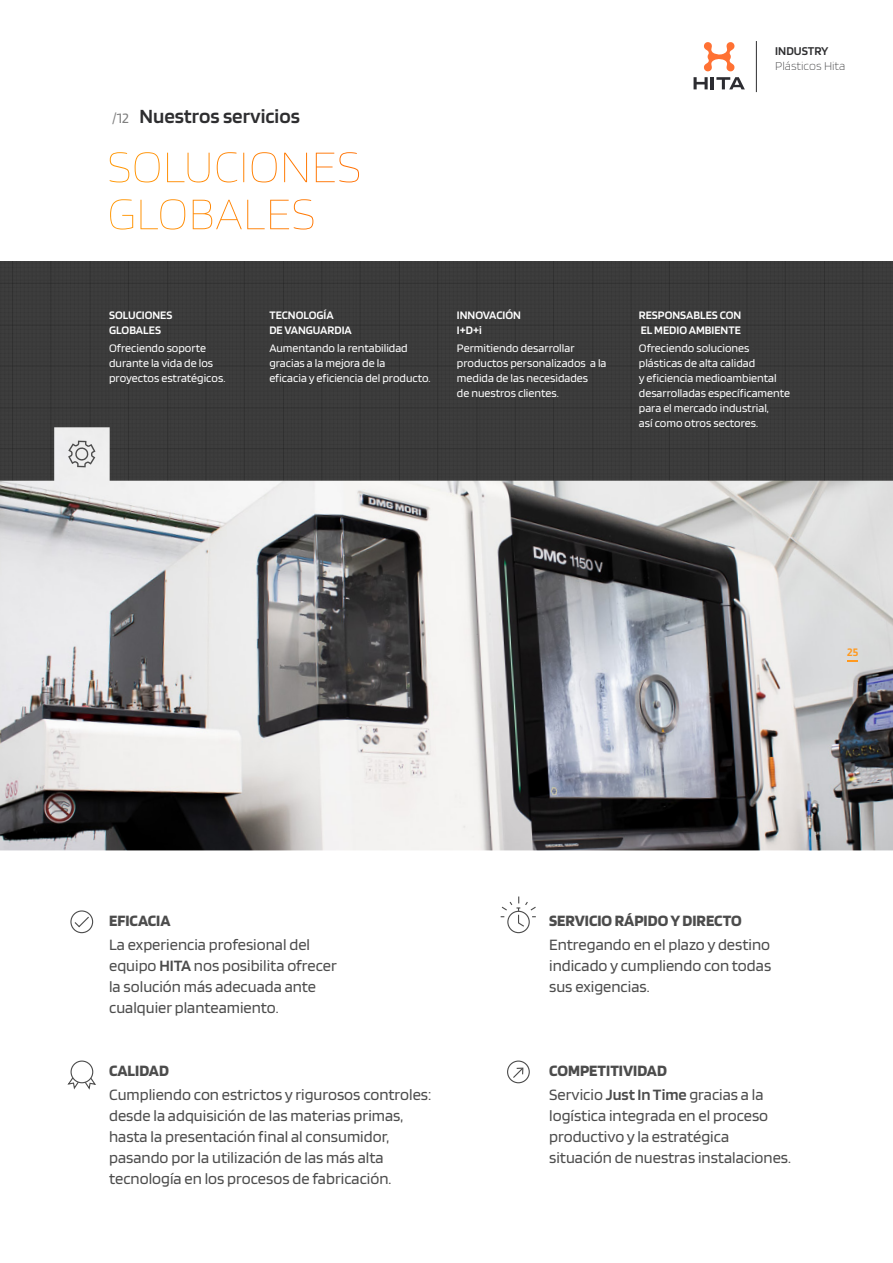
<style>
.page{position:relative;width:893px;height:1263px;background:#fff}
.page>*{position:absolute;margin:0;border:0;box-sizing:border-box;transform-origin:0 0}
.t1{font:600 21px "Blinker";color:#2e2e30}
.t2{font:16.5px/21px "Blinker";color:#4c4c4c}
.t3{font:700 16.5px "Blinker";color:#4c4c4c}
.t4{font:200 12.45px "Blinker";color:#2e2e30}
.t5{font:600 12.45px "Blinker";color:#2e2e30}
.t6{font:12px/15px "Blinker";color:#fff}
.t7{font:600 12px/15px "Blinker";color:#fff}
.t8{font:600 12px "Blinker";color:#ff991f}
.s1{font-weight:400;font-size:15px;color:#808080}
.s2{font-weight:600}
.s3{font-weight:700}
</style>
<div class="page">
<svg style="left:110px;top:152px;width:249px;height:30px"></svg>
<div style="left:0;top:261px;width:893px;height:166px;background:#3b3b3b"></div>
<img style="left:0;top:427px;width:893px;height:423px">
<svg style="left:68px;top:441px;width:27px;height:26px"></svg>
<svg style="left:67px;top:1076px;width:29px;height:14px"></svg>
<div style="left:71px;top:1060px;width:22px;height:23px;border:1px solid #4c4c4c;border-radius:50%"></div>
<svg style="left:73px;top:915px;width:17px;height:13px"></svg>
<div style="left:70px;top:910px;width:23px;height:23px;border:1px solid #4c4c4c;border-radius:50%"></div>
<hr style="left:756px;top:41px;width:1px;height:51px;background:#2e2e30">
<svg style="left:693px;top:42px;width:52px;height:47px"></svg>
<svg style="left:848px;top:660px;width:10px;height:2px"></svg>
<p class="t1" style="left:112px;top:106px;width:189px"><span class="s1">/12</span> Nuestros servicios</p>
<p class="t5" style="left:775px;top:45px;width:55px">INDUSTRY</p>
<p class="t4" style="left:775px;top:60px;width:72px">Plásticos Hita</p>
<p class="t7" style="left:109px;top:308px;width:65px">SOLUCIONES<br>GLOBALES</p>
<p class="t6" style="left:109px;top:341px;width:118px">Ofreciendo soporte durante la vida de los proyectos estratégicos.</p>
<p class="t7" style="left:269px;top:308px;width:84px">TECNOLOGÍA<br>DE VANGUARDIA</p>
<p class="t6" style="left:269px;top:341px;width:163px">Aumentando la rentabilidad gracias a la mejora de la<br>eficacia y eficiencia del producto.</p>
<p class="t7" style="left:457px;top:308px;width:65px">INNOVACIÓN<br>I+D+i</p>
<p class="t6" style="left:457px;top:341px;width:151px">Permitiendo desarrollar productos personalizados a la medida de las necesidades<br>de nuestros clientes.</p>
<p class="t7" style="left:639px;top:308px;width:104px">RESPONSABLES CON<br>EL MEDIO AMBIENTE</p>
<p class="t6" style="left:639px;top:341px;width:153px">Ofreciendo soluciones plásticas de alta calidad<br>y eficiencia medioambiental desarrolladas específicamente para el mercado industrial,<br>así como otros sectores.</p>
<p class="t8" style="left:847px;top:646px;width:12px">25</p>
<p class="t3" style="left:109px;top:912px;width:63px">EFICACIA</p>
<p class="t2" style="left:109px;top:934px;width:229px">La experiencia profesional del equipo <span class="s2">HITA</span> nos posibilita ofrecer la solución más adecuada ante cualquier planteamiento.</p>
<p class="t3" style="left:109px;top:1062px;width:61px">CALIDAD</p>
<p class="t2" style="left:109px;top:1084px;width:324px">Cumpliendo con estrictos y rigurosos controles: desde la adquisición de las materias primas, hasta la presentación final al consumidor, pasando por la utilización de las más alta tecnología en los procesos de fabricación.</p>
<p class="t3" style="left:549px;top:912px;width:194px">SERVICIO RÁPIDO Y DIRECTO</p>
<p class="t2" style="left:549px;top:934px;width:224px;text-align:justify">Entregando en el plazo y destino indicado y cumpliendo con todas sus exigencias.</p>
<p class="t2" style="left:549px;top:1059px;width:216px;line-height:24px"><span class="s3">COMPETITIVIDAD<br></span>Servicio <span class="s2">Just In Time</span> gracias a la</p>
<p class="t2" style="left:549px;top:1105px;width:243px">logística integrada en el proceso productivo y la estratégica situación de nuestras instalaciones.</p>
</div>
